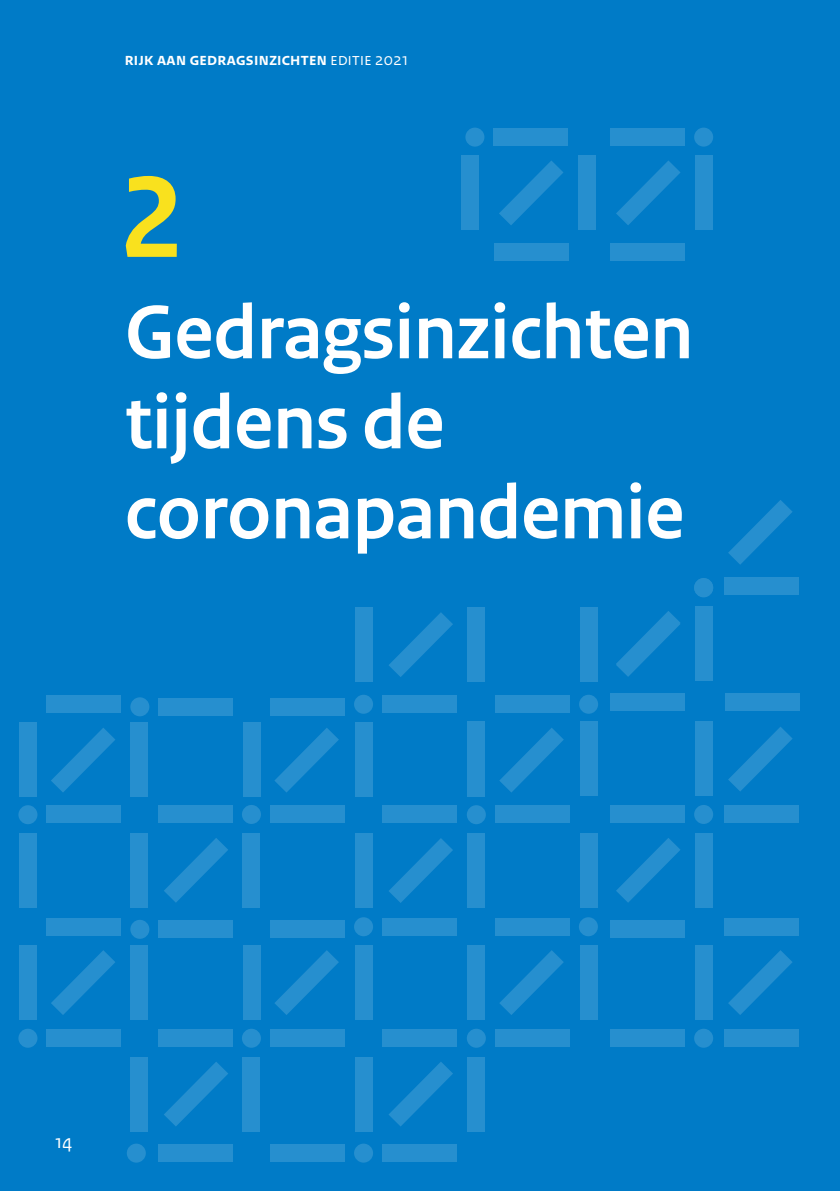
<style>
.page{position:relative;width:840px;height:1191px;background:#fff}
.page>*{position:absolute;margin:0;border:0;box-sizing:border-box;transform-origin:0 0}
.Hoofdstuknummer{font:700 122px "Rijksoverheid Sans Text";color:#f9e11e}
.Hoofdstukkop{font:700 80px/90px "Rijksoverheid Sans Heading";color:#fff}
.t1{font:20px "Rijksoverheid Sans Text";color:#fff}
.t2{font:700 18px "Rijksoverheid Sans Heading";letter-spacing:.02em;color:#fff}
.s1{font-weight:400}
</style>
<div class="page">
<div style="left:0;top:0;width:839px;height:1191px;background:#007bc7"></div>
<div style="left:130px;top:944px;width:17px;height:75px;background:#268fcf"></div>
<div style="left:130px;top:722px;width:17px;height:75px;background:#268fcf"></div>
<div style="left:695px;top:721px;width:17px;height:74px;background:#268fcf"></div>
<div style="left:243px;top:944px;width:17px;height:75px;background:#268fcf"></div>
<div style="left:243px;top:722px;width:17px;height:75px;background:#268fcf"></div>
<div style="left:695px;top:944px;width:17px;height:75px;background:#268fcf"></div>
<div style="left:355px;top:944px;width:17px;height:75px;background:#268fcf"></div>
<div style="left:355px;top:722px;width:17px;height:75px;background:#268fcf"></div>
<svg style="left:275px;top:950px;width:64px;height:65px"></svg>
<svg style="left:274px;top:728px;width:65px;height:64px"></svg>
<div style="left:467px;top:944px;width:17px;height:75px;background:#268fcf"></div>
<div style="left:467px;top:722px;width:17px;height:75px;background:#268fcf"></div>
<div style="left:20px;top:944px;width:17px;height:75px;background:#268fcf"></div>
<div style="left:20px;top:722px;width:17px;height:75px;background:#268fcf"></div>
<div style="left:467px;top:721px;width:17px;height:74px;background:#268fcf"></div>
<div style="left:580px;top:944px;width:17px;height:75px;background:#268fcf"></div>
<div style="left:580px;top:721px;width:17px;height:74px;background:#268fcf"></div>
<svg style="left:499px;top:950px;width:64px;height:65px"></svg>
<svg style="left:499px;top:728px;width:64px;height:64px"></svg>
<svg style="left:728px;top:950px;width:64px;height:65px"></svg>
<svg style="left:728px;top:500px;width:64px;height:65px"></svg>
<svg style="left:51px;top:950px;width:64px;height:65px"></svg>
<svg style="left:51px;top:728px;width:64px;height:64px"></svg>
<svg style="left:728px;top:727px;width:64px;height:64px"></svg>
<div style="left:579px;top:833px;width:17px;height:74px;background:#268fcf"></div>
<div style="left:579px;top:607px;width:17px;height:75px;background:#268fcf"></div>
<div style="left:355px;top:1056px;width:17px;height:75px;background:#268fcf"></div>
<div style="left:355px;top:833px;width:17px;height:74px;background:#268fcf"></div>
<div style="left:355px;top:607px;width:17px;height:75px;background:#268fcf"></div>
<div style="left:467px;top:1056px;width:17px;height:75px;background:#268fcf"></div>
<div style="left:467px;top:833px;width:17px;height:74px;background:#268fcf"></div>
<div style="left:467px;top:607px;width:17px;height:75px;background:#268fcf"></div>
<div style="left:19px;top:833px;width:17px;height:74px;background:#268fcf"></div>
<svg style="left:389px;top:1062px;width:64px;height:64px"></svg>
<svg style="left:389px;top:838px;width:64px;height:65px"></svg>
<svg style="left:389px;top:612px;width:64px;height:65px"></svg>
<div style="left:130px;top:833px;width:17px;height:74px;background:#268fcf"></div>
<div style="left:130px;top:1056px;width:17px;height:75px;background:#268fcf"></div>
<div style="left:694px;top:606px;width:17px;height:74px;background:#268fcf"></div>
<div style="left:694px;top:156px;width:17px;height:74px;background:#268fcf"></div>
<div style="left:577px;top:156px;width:17px;height:74px;background:#268fcf"></div>
<div style="left:461px;top:156px;width:17px;height:74px;background:#268fcf"></div>
<div style="left:243px;top:833px;width:17px;height:74px;background:#268fcf"></div>
<div style="left:694px;top:833px;width:17px;height:74px;background:#268fcf"></div>
<div style="left:243px;top:1056px;width:17px;height:75px;background:#268fcf"></div>
<svg style="left:616px;top:160px;width:64px;height:65px"></svg>
<svg style="left:499px;top:161px;width:64px;height:64px"></svg>
<svg style="left:164px;top:838px;width:64px;height:64px"></svg>
<svg style="left:616px;top:838px;width:64px;height:64px"></svg>
<svg style="left:616px;top:611px;width:64px;height:66px"></svg>
<svg style="left:164px;top:1062px;width:64px;height:64px"></svg>
<div style="left:610px;top:694px;width:74px;height:17px;background:#268fcf"></div>
<div style="left:610px;top:243px;width:74px;height:17px;background:#268fcf"></div>
<div style="left:493px;top:243px;width:75px;height:17px;background:#268fcf"></div>
<div style="left:724px;top:694px;width:75px;height:17px;background:#268fcf"></div>
<div style="left:158px;top:921px;width:74px;height:17px;background:#268fcf"></div>
<div style="left:158px;top:698px;width:74px;height:17px;background:#268fcf"></div>
<div style="left:610px;top:921px;width:74px;height:17px;background:#268fcf"></div>
<div style="left:270px;top:921px;width:74px;height:17px;background:#268fcf"></div>
<div style="left:270px;top:698px;width:74px;height:17px;background:#268fcf"></div>
<div style="left:270px;top:1144px;width:74px;height:17px;background:#268fcf"></div>
<div style="left:158px;top:1144px;width:74px;height:17px;background:#268fcf"></div>
<div style="left:382px;top:1144px;width:75px;height:17px;background:#268fcf"></div>
<div style="left:382px;top:918px;width:75px;height:17px;background:#268fcf"></div>
<div style="left:382px;top:696px;width:75px;height:17px;background:#268fcf"></div>
<div style="left:494px;top:918px;width:75px;height:17px;background:#268fcf"></div>
<div style="left:494px;top:696px;width:75px;height:17px;background:#268fcf"></div>
<div style="left:723px;top:918px;width:74px;height:17px;background:#268fcf"></div>
<div style="left:47px;top:918px;width:74px;height:17px;background:#268fcf"></div>
<div style="left:47px;top:696px;width:74px;height:17px;background:#268fcf"></div>
<div style="left:578px;top:917px;width:19px;height:19px;background:#268fcf;border-radius:50%"></div>
<div style="left:354px;top:1143px;width:19px;height:19px;background:#268fcf;border-radius:50%"></div>
<div style="left:127px;top:1143px;width:19px;height:19px;background:#268fcf;border-radius:50%"></div>
<div style="left:354px;top:917px;width:19px;height:19px;background:#268fcf;border-radius:50%"></div>
<div style="left:354px;top:694px;width:19px;height:19px;background:#268fcf;border-radius:50%"></div>
<div style="left:578px;top:694px;width:19px;height:19px;background:#268fcf;border-radius:50%"></div>
<div style="left:130px;top:919px;width:19px;height:19px;background:#268fcf;border-radius:50%"></div>
<div style="left:130px;top:697px;width:19px;height:19px;background:#268fcf;border-radius:50%"></div>
<div style="left:610px;top:128px;width:74px;height:17px;background:#268fcf"></div>
<div style="left:493px;top:128px;width:74px;height:17px;background:#268fcf"></div>
<div style="left:158px;top:805px;width:74px;height:17px;background:#268fcf"></div>
<div style="left:610px;top:805px;width:74px;height:17px;background:#268fcf"></div>
<div style="left:158px;top:1029px;width:74px;height:17px;background:#268fcf"></div>
<div style="left:610px;top:1029px;width:74px;height:17px;background:#268fcf"></div>
<div style="left:270px;top:805px;width:74px;height:17px;background:#268fcf"></div>
<div style="left:270px;top:1029px;width:74px;height:17px;background:#268fcf"></div>
<div style="left:382px;top:1029px;width:75px;height:17px;background:#268fcf"></div>
<div style="left:382px;top:805px;width:75px;height:17px;background:#268fcf"></div>
<div style="left:494px;top:1029px;width:75px;height:17px;background:#268fcf"></div>
<div style="left:723px;top:1029px;width:74px;height:17px;background:#268fcf"></div>
<div style="left:723px;top:577px;width:74px;height:17px;background:#268fcf"></div>
<div style="left:47px;top:1029px;width:74px;height:17px;background:#268fcf"></div>
<div style="left:494px;top:805px;width:75px;height:17px;background:#268fcf"></div>
<div style="left:723px;top:805px;width:74px;height:17px;background:#268fcf"></div>
<div style="left:47px;top:805px;width:74px;height:17px;background:#268fcf"></div>
<div style="left:466px;top:1028px;width:19px;height:19px;background:#268fcf;border-radius:50%"></div>
<div style="left:18px;top:1028px;width:19px;height:19px;background:#268fcf;border-radius:50%"></div>
<div style="left:466px;top:805px;width:19px;height:19px;background:#268fcf;border-radius:50%"></div>
<div style="left:18px;top:805px;width:19px;height:19px;background:#268fcf;border-radius:50%"></div>
<div style="left:693px;top:128px;width:19px;height:19px;background:#268fcf;border-radius:50%"></div>
<div style="left:465px;top:128px;width:19px;height:19px;background:#268fcf;border-radius:50%"></div>
<div style="left:242px;top:805px;width:19px;height:19px;background:#268fcf;border-radius:50%"></div>
<div style="left:693px;top:805px;width:19px;height:19px;background:#268fcf;border-radius:50%"></div>
<div style="left:242px;top:1028px;width:19px;height:19px;background:#268fcf;border-radius:50%"></div>
<div style="left:693px;top:1028px;width:19px;height:19px;background:#268fcf;border-radius:50%"></div>
<div style="left:693px;top:578px;width:19px;height:19px;background:#268fcf;border-radius:50%"></div>
<p class="t2" style="left:125px;top:49px;width:285px">rijk aan gedragsinzichten <span class="s1">editie 2021</span></p>
<h2 class="Hoofdstuknummer" style="left:119px;top:148px;width:66px">2</h2>
<h2 class="Hoofdstukkop" style="left:125px;top:289px;width:569px">Gedragsinzichten tijdens de coronapandemie</h2>
<p class="t1" style="left:55px;top:1129px;width:19px">14</p>
</div>
